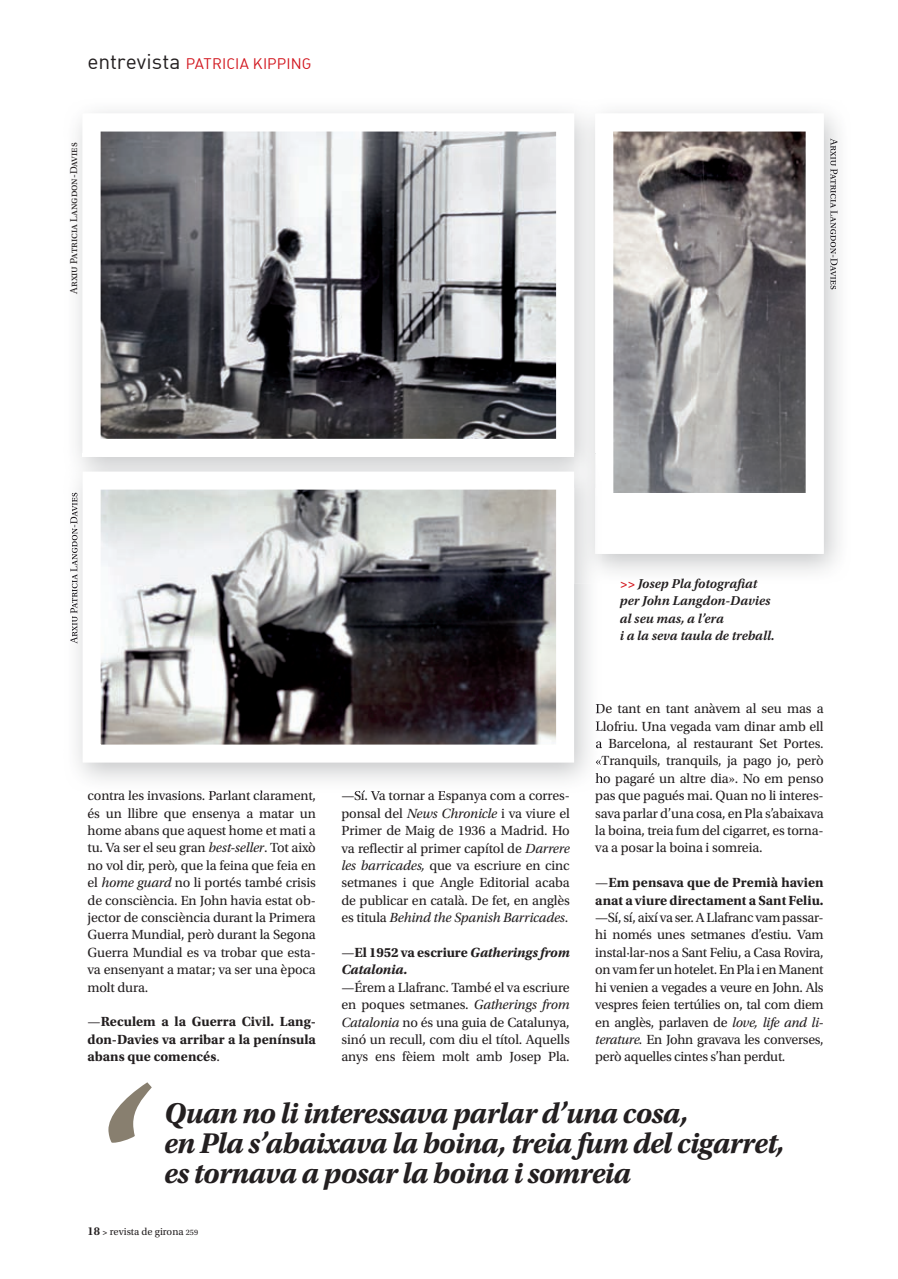
<style>
.page{position:relative;width:898px;height:1279px;background:#fff}
.page>*{position:absolute;margin:0;border:0;box-sizing:border-box;transform-origin:0 0}
.t1{font:italic 700 186px "Utopia Std";color:#887f6f}
.t2{font:italic 700 30px/30px "Utopia Std";letter-spacing:-.025em;color:#231f20}
.t3{font:15px "DIN Regular Alternate";letter-spacing:.005em;color:#d2161e}
.t4{font:13.95px/17.4px "Utopia Std";letter-spacing:-.01em;color:#231f20;text-align:justify}
.t5{font:700 13.95px/17.4px "Utopia Std";color:#231f20}
.t6{font:italic 700 13.95px/17.4px "Utopia Std";letter-spacing:-.01em;color:#231f20}
.t7{font:italic 600 13.5px/17.4px "Utopia Std";color:#231f20}
.t8{font:10.5px "Utopia Std";color:#231f20}
.s1{font-size:21px;color:#231f20}
.s2{font-style:italic}
.s3{font-weight:400}
.s4{font-weight:400;font-style:normal}
.s5{font-style:normal}
.s6{color:#d2161e}
.s7{font-weight:600;font-size:12px}
.s8{font-weight:600;font-size:9px}
.s9{font-size:8.25px}
</style>
<div class="page">
<svg style="left:92px;top:113px;width:482px;height:326px"></svg>
<img style="left:830px;top:138px;width:7px;height:151px">
<svg style="left:595px;top:113px;width:228px;height:380px"></svg>
<img style="left:76px;top:487px;width:525px;height:294px">
<img style="left:355px;top:790px;width:90px;height:2px">
<svg style="left:595px;top:703px;width:6px;height:10px"></svg>
<svg style="left:595px;top:720px;width:6px;height:48px"></svg>
<img style="left:595px;top:772px;width:6px;height:11px">
<img style="left:128px;top:790px;width:135px;height:2px">
<img style="left:70px;top:492px;width:7px;height:151px">
<img style="left:574px;top:487px;width:27px;height:96px">
<img style="left:595px;top:454px;width:6px;height:99px">
<svg style="left:83px;top:471px;width:491px;height:291px"></svg>
<p class="t3" style="left:88px;top:54px;width:225px"><span class="s1">entrevista</span> PATRICIA KIPPING</p>
<p class="t8" style="left:68px;top:293px;width:153px;rotate:-90deg">Arxiu Patricia Langdon-Davies</p>
<p class="t4" style="left:88px;top:787px;width:230px">contra les invasions. Parlant clarament, és un llibre que ensenya a matar un home abans que aquest home et mati a tu. Va ser el seu gran <span class="s2">best-seller</span>. Tot això no vol dir, però, que la feina que feia en el <span class="s2">home guard</span> no li portés també crisis de consciència. En John havia estat ob&shy;jector de consciència durant la Primera Guerra Mundial, però durant la Segona Guerra Mundial es va trobar que esta&shy;va ensenyant a matar; va ser una època molt dura.</p>
<p class="t5" style="left:88px;top:1013px;width:230px;text-align:justify"><span class="s3">—</span>Reculem a la Guerra Civil. Lang&shy;don-Davies va arribar a la península abans que comencés<span class="s3">.</span></p>
<p class="t4" style="left:341px;top:787px;width:230px">—Sí. Va tornar a Espanya com a corres&shy;ponsal del <span class="s2">News Chronicle</span> i va viure el Primer de Maig de 1936 a Madrid. Ho va reflectir al primer capítol de <span class="s2">Darrere les barricades,</span> que va escriure en cinc setmanes i que Angle Editorial acaba de publicar en català. De fet, en anglès es titula <span class="s2">Behind the Spanish Barricades</span>.</p>
<p class="t6" style="left:341px;top:943px;width:230px"><span class="s4">—</span><span class="s5">El 1952 va escriure</span> Gatherings from<br>Catalonia.</p>
<p class="t4" style="left:341px;top:978px;width:230px">—Érem a Llafranc. També el va escriure en poques setmanes. <span class="s2">Gatherings from Catalonia</span> no és una guia de Catalunya, sinó un recull, com diu el títol. Aquells anys ens fèiem molt amb Josep Pla.</p>
<p class="t7" style="left:619px;top:575px;width:156px"><span class="s6">&gt;&gt;</span> Josep Pla fotografiat per John Langdon-Davies al seu mas, a l’era<br>i a la seva taula de treball.</p>
<p class="t4" style="left:595px;top:700px;width:230px">De tant en tant anàvem al seu mas a Llofriu. Una vegada vam dinar amb ell a Barcelona, al restaurant Set Portes. «Tranquils, tranquils, ja pago jo, però ho pagaré un altre dia». No em penso pas que pagués mai. Quan no li interes&shy;sava parlar d’una cosa, en Pla s’abaixava la boina, treia fum del cigarret, es torna&shy;va a posar la boina i somreia.</p>
<p class="t5" style="left:595px;top:873px;width:230px"><span class="s3">—</span>Em pensava que de Premià havien anat a viure directament a Sant Feliu.</p>
<p class="t4" style="left:595px;top:908px;width:230px">—Sí, sí, així va ser. A Llafranc vam passar&shy;hi només unes setmanes d’estiu. Vam instal·lar-nos a Sant Feliu, a Casa Rovira, on vam fer un hotelet. En Pla i en Manent hi venien a vegades a veure en John. Als vespres feien tertúlies on, tal com diem en anglès, parlaven de <span class="s2">love, life and li&shy;terature.</span> En John gravava les converses, però aquelles cintes s’han perdut.</p>
<h1 class="t1" style="left:88px;top:1049px;width:51px">‘</h1>
<h2 class="t2" style="left:164px;top:1097px;width:621px">Quan no li interessava parlar d’una cosa,<br>en Pla s’abaixava la boina, treia fum del cigarret, es tornava a posar la boina i somreia</h2>
<p class="t8" style="left:88px;top:1225px;width:112px"><span class="s7">18</span> <span class="s8">&gt;</span> revista de girona <span class="s9">259</span></p>
</div>
